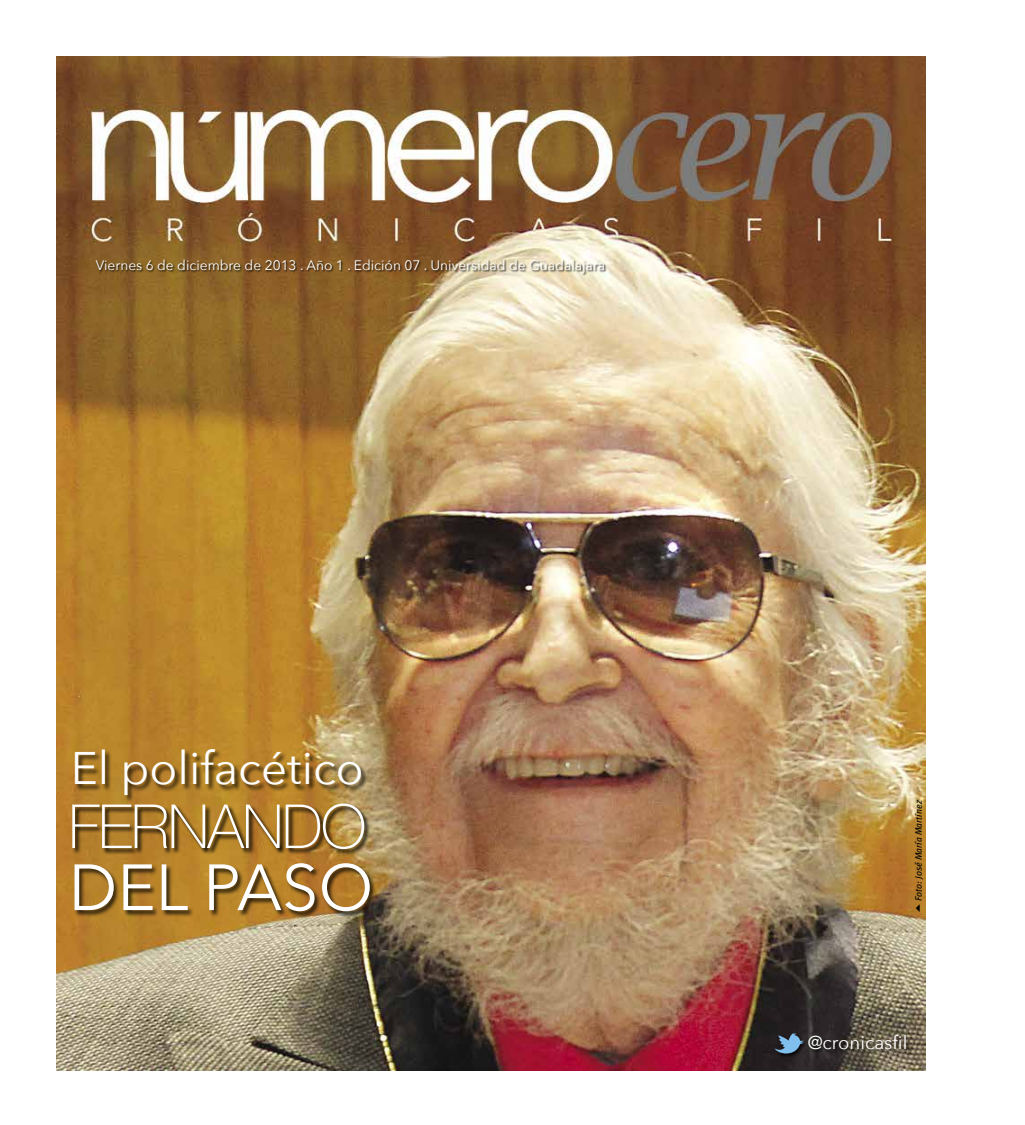
<style>
.page{position:relative;width:1025px;height:1125px;background:#fff}
.page>*{position:absolute;margin:0;border:0;box-sizing:border-box;transform-origin:0 0}
.t1{font:64.5px "Avenir Next";color:#fff}
.t2{font:100 60.88px "Helvetica Neue";letter-spacing:-.025em;color:#fff}
.t3{font:45.62px "Avenir Next";color:#fff}
.t4{font:18.62px "Avenir Next";color:#fff}
.t5{font:13.75px "Avenir Next";color:#fff}
.t6{font:italic 9.38px "Meta Plus";color:#000}
</style>
<div class="page">
<img style="left:57px;top:57px;width:868px;height:1013px">
<div style="left:806px;top:1034px;width:103px;height:20px;background:#000;opacity:.75"></div>
<div style="left:773px;top:1032px;width:35px;height:27px;background:#000;opacity:.75"></div>
<svg style="left:774px;top:1033px;width:29px;height:21px"></svg>
<svg style="left:72px;top:803px;width:299px;height:53px;background:#9b7029"></svg>
<div style="left:75px;top:750px;width:293px;height:53px;background:#000;opacity:.75"></div>
<div style="left:74px;top:863px;width:302px;height:56px;background:#000;opacity:.75"></div>
<div style="left:96px;top:259px;width:510px;height:17px;background:#000;opacity:.75"></div>
<svg style="left:915px;top:904px;width:4px;height:8px"></svg>
<p class="t5" style="left:96px;top:253px;width:510px">Viernes 6 de diciembre de 2013 . Año 1 . Edición 07 . Universidad de Guadalajara</p>
<h3 class="t3" style="left:71px;top:730px;width:294px">El polifacético</h3>
<h2 class="t2" style="left:68px;top:780px;width:299px">FERNANDO</h2>
<h1 class="t1" style="left:68px;top:833px;width:306px">DEL PASO</h1>
<p class="t6" style="left:912px;top:901px;width:103px;rotate:-90deg">Foto: José María Martínez</p>
<h3 class="t4" style="left:807px;top:1027px;width:101px">@cronicasfil</h3>
</div>
